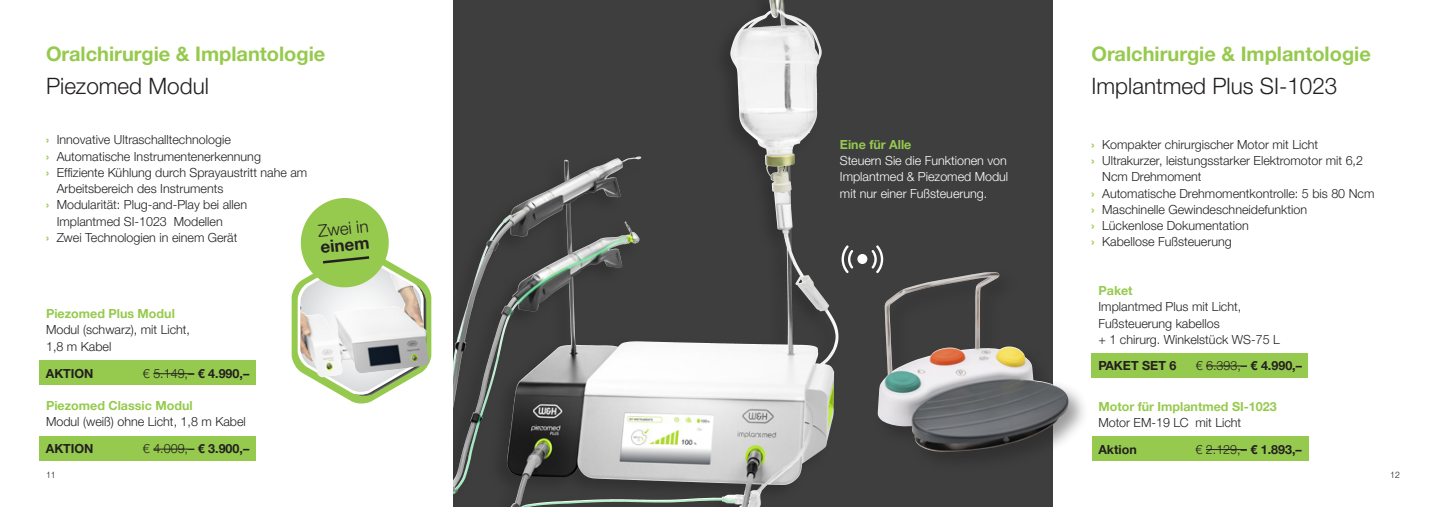
<style>
.page{position:relative;width:1446px;height:507px;background:#fff}
.page>*{position:absolute;margin:0;border:0;box-sizing:border-box;transform-origin:0 0}
.t1{font:22.5px "Helvetica Neue World 45 Lt";color:#231f20}
.t2{font:700 20px "Helvetica Neue World 75";color:#96ca4e}
.t3{font:16.88px "Helvetica Neue World 45 Lt";color:#231f20}
.t4{font:700 16.88px "Helvetica Neue World 75";color:#231f20}
.t5{font:12.5px/16.2px "Helvetica Neue World 45 Lt";color:#231f20}
.t6{font:700 12.5px "Helvetica Neue World 75";color:#96ca4e}
.t7{font:12.5px/16.2px "Helvetica Neue World 45 Lt";color:#fff;text-align:justify}
.t8{font:700 12.5px "Helvetica Neue World 75";color:#231f20}
.t9{font:8.75px "Helvetica Neue World 45 Lt";color:#231f20}
.s1{font-family:"Helvetica Neue World 75";font-weight:700;color:#96ca4e}
.s2{font-family:"Helvetica Neue World 75";font-weight:700}
</style>
<div class="page">
<div style="left:452px;top:0;width:601px;height:507px;background:#3e3e3f"></div>
<div style="left:432px;top:0;width:409px;height:507px;background:#231f20;opacity:.45"></div>
<img style="left:738px;top:0;width:37px;height:32px">
<div style="left:873px;top:267px;width:216px;height:206px;background:#231f20;opacity:.45"></div>
<img style="left:878px;top:272px;width:191px;height:180px">
<div style="left:857px;top:254px;width:10px;height:10px;background:#fff;border-radius:50%"></div>
<svg style="left:841px;top:245px;width:12px;height:28px"></svg>
<svg style="left:871px;top:245px;width:12px;height:28px"></svg>
<div style="left:0;top:0;width:452px;height:507px;background:#fff"></div>
<div style="left:40px;top:435px;width:216px;height:25px;background:#96ca4e"></div>
<hr style="left:153px;top:449px;width:41px;height:1px;background:#231f20">
<div style="left:1091px;top:353px;width:216px;height:25px;background:#96ca4e"></div>
<hr style="left:1206px;top:365px;width:41px;height:1px;background:#231f20">
<div style="left:40px;top:360px;width:216px;height:25px;background:#96ca4e"></div>
<hr style="left:153px;top:373px;width:41px;height:1px;background:#231f20">
<div style="left:1092px;top:436px;width:216px;height:25px;background:#96ca4e"></div>
<hr style="left:1206px;top:449px;width:41px;height:1px;background:#231f20">
<svg style="left:292px;top:198px;width:139px;height:205px"></svg>
<h2 class="t2" style="left:46px;top:43px;width:281px">Oralchirurgie &amp; Implantologie</h2>
<h1 class="t1" style="left:46px;top:73px;width:164px">Piezomed Modul</h1>
<p class="t5" style="left:46px;top:132px;width:186px"><span class="s1">›</span> Innovative Ultraschalltechnologie</p>
<p class="t5" style="left:46px;top:148px;width:216px"><span class="s1">›</span> Automatische Instrumentenerkennung</p>
<p class="t5" style="left:46px;top:164px;width:263px"><span class="s1">›</span> Effiziente Kühlung durch Sprayaustritt nahe am</p>
<p class="t5" style="left:57px;top:181px;width:168px">Arbeitsbereich des Instruments</p>
<p class="t5" style="left:46px;top:197px;width:202px"><span class="s1">›</span> Modularität: Plug-and-Play bei allen</p>
<p class="t5" style="left:57px;top:213px;width:168px">Implantmed SI-1023 Modellen</p>
<p class="t5" style="left:46px;top:229px;width:193px"><span class="s1">›</span> Zwei Technologien in einem Gerät</p>
<h3 class="t3" style="left:317px;top:221px;width:52px;rotate:-6deg">Zwei in</h3>
<h3 class="t4" style="left:320px;top:237px;width:51px;rotate:-6deg">einem</h3>
<p class="t6" style="left:46px;top:306px;width:130px">Piezomed Plus Modul</p>
<p class="t5" style="left:46px;top:322px;width:145px">Modul (schwarz), mit Licht,<br>1,8 m Kabel</p>
<p class="t8" style="left:46px;top:366px;width:49px">AKTION</p>
<p class="t5" style="left:143px;top:365px;width:108px">€ 5.149,– <span class="s2">€ 4.990,–</span></p>
<p class="t6" style="left:46px;top:398px;width:148px">Piezomed Classic Modul</p>
<p class="t5" style="left:46px;top:413px;width:201px">Modul (weiß) ohne Licht, 1,8 m Kabel</p>
<p class="t8" style="left:46px;top:441px;width:49px">AKTION</p>
<p class="t5" style="left:143px;top:441px;width:108px">€ 4.009,– <span class="s2">€ 3.900,–</span></p>
<p class="t6" style="left:840px;top:137px;width:73px">Eine für Alle</p>
<p class="t7" style="left:840px;top:152px;width:170px">Steuern Sie die Funktionen von Implantmed &amp; Piezomed Modul mit nur einer Fußsteuerung.</p>
<h2 class="t2" style="left:1091px;top:43px;width:281px">Oralchirurgie &amp; Implantologie</h2>
<h1 class="t1" style="left:1091px;top:73px;width:247px">Implantmed Plus SI-1023</h1>
<p class="t5" style="left:1091px;top:136px;width:228px"><span class="s1">›</span> Kompakter chirurgischer Motor mit Licht</p>
<p class="t5" style="left:1091px;top:152px;width:273px"><span class="s1">›</span> Ultrakurzer, leistungsstarker Elektromotor mit 6,2</p>
<p class="t5" style="left:1102px;top:169px;width:101px">Ncm Drehmoment</p>
<p class="t5" style="left:1091px;top:185px;width:284px"><span class="s1">›</span> Automatische Drehmomentkontrolle: 5 bis 80 Ncm</p>
<p class="t5" style="left:1091px;top:201px;width:217px"><span class="s1">›</span> Maschinelle Gewindeschneidefunktion</p>
<p class="t5" style="left:1091px;top:217px;width:159px"><span class="s1">›</span> Lückenlose Dokumentation</p>
<p class="t5" style="left:1091px;top:234px;width:142px"><span class="s1">›</span> Kabellose Fußsteuerung</p>
<p class="t6" style="left:1098px;top:283px;width:36px">Paket</p>
<p class="t5" style="left:1098px;top:299px;width:183px">Implantmed Plus mit Licht,<br>Fußsteuerung kabellos<br>+ 1 chirurg. Winkelstück WS-75 L</p>
<p class="t8" style="left:1098px;top:358px;width:79px">PAKET SET 6</p>
<p class="t5" style="left:1195px;top:357px;width:108px">€ 6.393,– <span class="s2">€ 4.990,–</span></p>
<p class="t6" style="left:1098px;top:399px;width:180px">Motor für Implantmed SI-1023</p>
<p class="t5" style="left:1098px;top:414px;width:144px">Motor EM-19 LC mit Licht</p>
<p class="t8" style="left:1098px;top:442px;width:40px">Aktion</p>
<p class="t5" style="left:1195px;top:441px;width:108px">€ 2.129,– <span class="s2">€ 1.893,–</span></p>
<p class="t9" style="left:46px;top:470px;width:11px">11</p>
<p class="t9" style="left:1390px;top:470px;width:11px">12</p>
</div>
